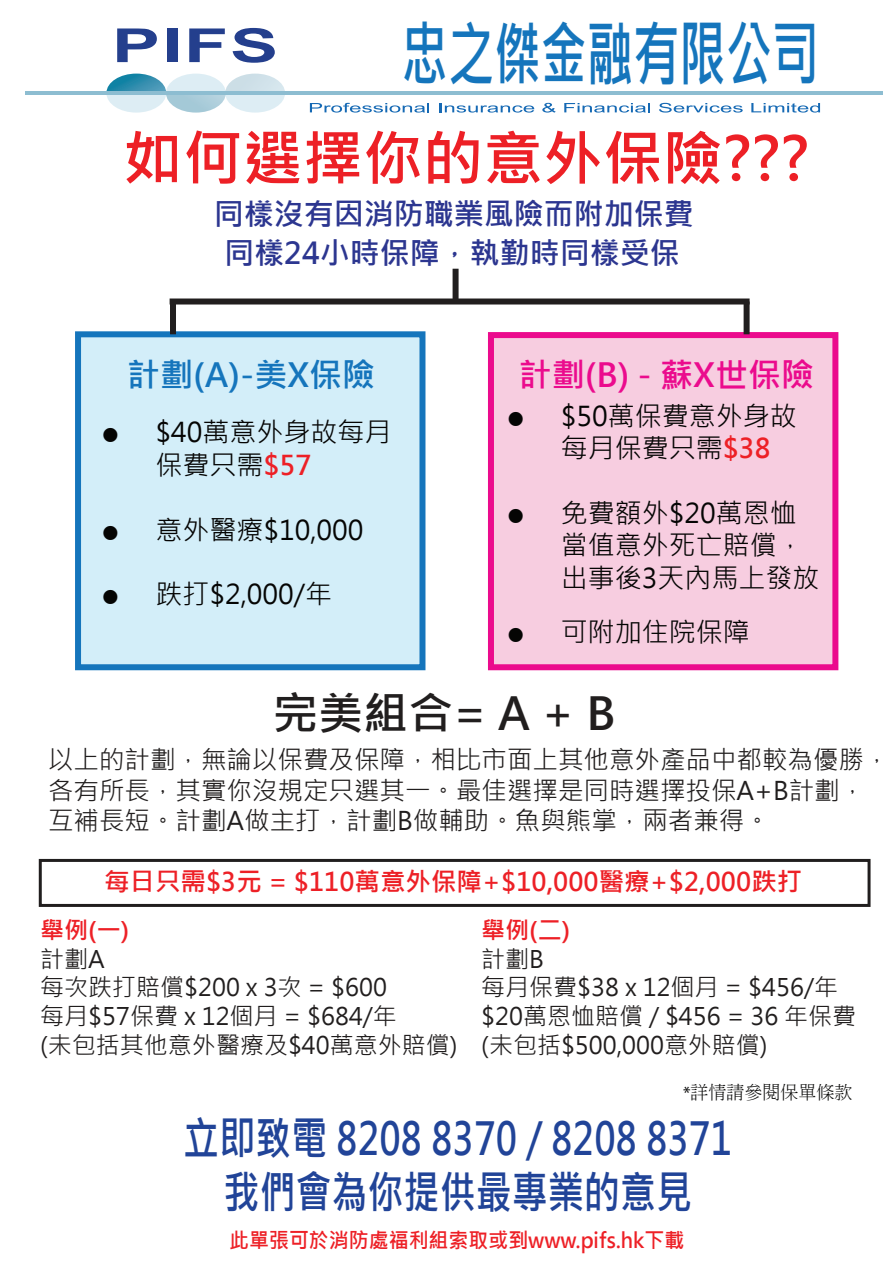
<style>
.page{position:relative;width:893px;height:1263px;background:#fff}
.page>*{position:absolute;margin:0;border:0;box-sizing:border-box;transform-origin:0 0}
.t1{font:700 70.5px "Microsoft Jheng Hei";color:#1575bc;scale:.66 1}
.t2{font:700 60px "Microsoft Jheng Hei";color:#ed2026}
.t3{font:700 45px/54px "Microsoft Jheng Hei";color:#214498;text-align:center;scale:.8 1}
.t4{font:700 45px "Microsoft Jheng Hei";color:#211e1e}
.t5{font:700 33px "Microsoft Jheng Hei";color:#eb0b8d}
.t6{font:700 33px "Microsoft Jheng Hei";color:#1575bc}
.t7{font:700 30px/39px "Microsoft Jheng Hei";color:#2c3690;text-align:center}
.t8{font:27px/32.4px "Microsoft Jheng Hei";color:#050504}
.t9{font:25.5px/30.6px "Microsoft Jheng Hei";color:#211e1e}
.t10{font:700 25.5px "Microsoft Jheng Hei";color:#ed2026}
.t11{font:24px/28.8px "Microsoft Jheng Hei";color:#211e1e}
.t12{font:700 24px "Microsoft Jheng Hei";color:#ed2026}
.t13{font:700 21px "Microsoft Jheng Hei";color:#ed2026;scale:.95 1}
.t14{font:300 18px "Adobe Ming Std";color:#050504}
.s1{font-size:18px}
.s2{font-weight:700;color:#ed2026}
.s3{font-family:"Myriad Pro";font-weight:400}
</style>
<div class="page">
<svg style="left:310px;top:103px;width:119px;height:10px"></svg>
<svg style="left:439px;top:103px;width:95px;height:10px"></svg>
<svg style="left:542px;top:103px;width:14px;height:10px"></svg>
<svg style="left:564px;top:103px;width:86px;height:10px"></svg>
<svg style="left:659px;top:103px;width:84px;height:10px"></svg>
<svg style="left:751px;top:103px;width:69px;height:10px"></svg>
<svg style="left:117px;top:28px;width:40px;height:34px"></svg>
<div style="left:167px;top:28px;width:10px;height:34px;background:#243f8d"></div>
<svg style="left:189px;top:28px;width:36px;height:34px"></svg>
<svg style="left:233px;top:28px;width:42px;height:35px"></svg>
<svg style="left:106px;top:74px;width:179px;height:39px"></svg>
<hr style="left:25px;top:91px;width:858px;height:3px;background:#8dbdd1">
<div style="left:75px;top:331px;width:350px;height:339px;background:#d3eef9;border:6px solid #1575bc"></div>
<div style="left:488px;top:332px;width:350px;height:338px;background:#f7cde0;border:6px solid #eb0b8d"></div>
<div style="left:170px;top:298px;width:580px;height:6px;background:#211e1e"></div>
<div style="left:170px;top:301px;width:6px;height:33px;background:#211e1e"></div>
<div style="left:744px;top:301px;width:6px;height:33px;background:#211e1e"></div>
<div style="left:453px;top:269px;width:6px;height:32px;background:#211e1e"></div>
<div style="left:39px;top:859px;width:831px;height:48px;border:3px solid #211e1e"></div>
<h1 class="t1" style="left:401px;top:9px;width:633px">忠之傑金融有限公司</h1>
<h2 class="t2" style="left:123px;top:121px;width:688px">如何選擇你的意外保險???</h2>
<p class="t7" style="left:214px;top:195px;width:481px">同樣沒有因消防職業風險而附加保費同樣24小時保障，執勤時同樣受保</p>
<h3 class="t6" style="left:127px;top:354px;width:250px">計劃(A)-美X保險</h3>
<p class="t8" style="left:155px;top:416px;width:237px;text-indent:-54px"><span class="s1">●</span> $40萬意外身故每月保費只需<span class="s2">$57</span></p>
<p class="t8" style="left:101px;top:513px;width:264px"><span class="s1">●</span> 意外醫療$10,000</p>
<p class="t8" style="left:101px;top:578px;width:232px"><span class="s1">●</span> 跌打$2,000/年</p>
<h3 class="t5" style="left:519px;top:354px;width:297px">計劃(B) - 蘇X世保險</h3>
<p class="t8" style="left:561px;top:400px;width:237px;text-indent:-54px"><span class="s1">●</span> $50萬保費意外身故每月保費只需<span class="s2">$38</span></p>
<p class="t8" style="left:561px;top:497px;width:260px;text-indent:-54px"><span class="s1">●</span> 免費額外$20萬恩恤當值意外死亡賠償，出事後3天內馬上發放</p>
<p class="t8" style="left:507px;top:616px;width:244px"><span class="s1">●</span> 可附加住院保障</p>
<h3 class="t4" style="left:273px;top:685px;width:344px">完美組合= A + B</h3>
<p class="t9" style="left:48px;top:744px;width:843px">以上的計劃，無論以保費及保障，相比市面上其他意外產品中都較為優勝，各有所長，其實你沒規定只選其一。最佳選擇是同時選擇投保A+B計劃，互補長短。計劃A做主打，計劃B做輔助。魚與熊掌，兩者兼得。</p>
<p class="t10" style="left:104px;top:866px;width:700px">每日只需$3元 = $110萬意外保障+$10,000醫療+$2,000跌打</p>
<p class="t12" style="left:40px;top:915px;width:90px">舉例(一)</p>
<p class="t11" style="left:40px;top:944px;width:419px">計劃A<br>每次跌打賠償$200 x 3次 = $600<br>每月$57保費 x 12個月 = $684/年<br>(未包括其他意外醫療及$40萬意外賠償)</p>
<p class="t12" style="left:481px;top:915px;width:90px">舉例(二)</p>
<p class="t11" style="left:481px;top:944px;width:376px">計劃B<br>每月保費$38 x 12個月 = $456/年$20萬恩恤賠償 / $456 = 36 年保費(未包括$500,000意外賠償)</p>
<p class="t14" style="left:683px;top:1082px;width:171px"><span class="s3">*</span>詳情請參閱保單條款</p>
<h3 class="t3" style="left:183px;top:1111px;width:688px">立即致電 8208 8370 / 8208 8371我們會為你提供最專業的意見</h3>
<p class="t13" style="left:229px;top:1227px;width:481px">此單張可於消防處福利組索取或到www.pifs.hk下載</p>
</div>
